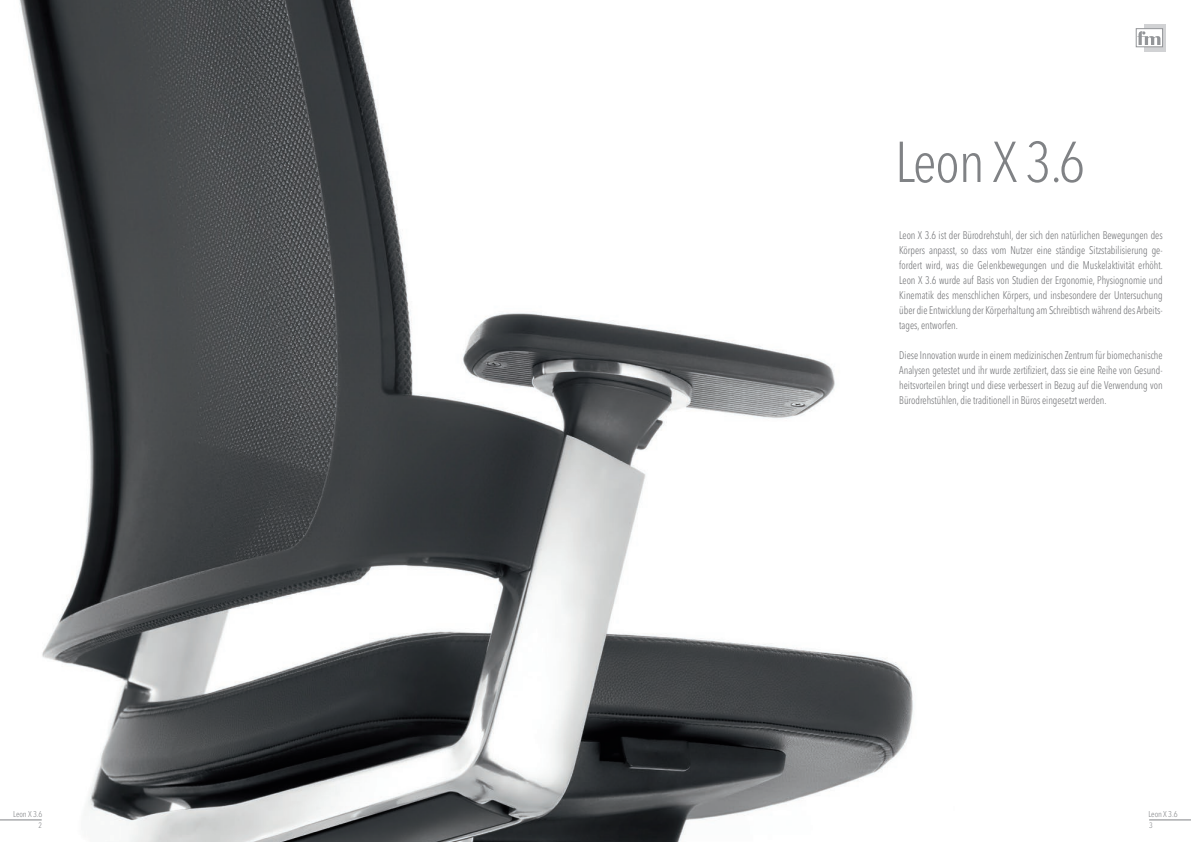
<style>
.page{position:relative;width:1191px;height:842px;background:#fff}
.page>*{position:absolute;margin:0;border:0;box-sizing:border-box;transform-origin:0 0}
.t1{font:300 condensed 57px "Avenir Next LT Pro";color:#808285}
.t2{font:300 condensed 11px/15px "Avenir Next LT Pro";color:#6c6d70;text-align:justify;scale:.91 1}
.t3{font:300 condensed 8.4px "Avenir Next LT Pro";letter-spacing:-.01em;color:#808285}
.t4{font:300 condensed 7.9px "Avenir Next LT Pro";color:#808285}
</style>
<div class="page">
<img style="left:11px;top:0;width:903px;height:842px">
<svg style="left:1144px;top:24px;width:22px;height:27px"></svg>
<div style="left:1136px;top:28px;width:26px;height:19px;background:#fff;border:1px solid #939598"></div>
<svg style="left:1137px;top:31px;width:23px;height:14px"></svg>
<hr style="left:1149px;top:820px;width:42px;height:1px;background:#808285">
<hr style="left:0;top:820px;width:42px;height:1px;background:#808285">
<h1 class="t1" style="left:895px;top:128px;width:191px">Leon X 3.6</h1>
<p class="t2" style="left:899px;top:227px;width:291px">Leon X 3.6 ist der Bürodrehstuhl, der sich den natürlichen Bewegungen des Körpers anpasst, so dass vom Nutzer eine ständige Sitzstabilisierung ge&shy;fordert wird, was die Gelenkbewegungen und die Muskelaktivität erhöht.<br>Leon X 3.6 wurde auf Basis von Studien der Ergonomie, Physiognomie und Kinematik des menschlichen Körpers, und insbesondere der Untersuchung über die Entwicklung der Körperhaltung am Schreibtisch während des Arbeits&shy;tages, entworfen.</p>
<p class="t2" style="left:899px;top:347px;width:291px">Diese Innovation wurde in einem medizinischen Zentrum für biomechanische Analysen getestet und ihr wurde zertifiziert, dass sie eine Reihe von Gesund&shy;heitsvorteilen bringt und diese verbessert in Bezug auf die Verwendung von Bürodrehstühlen, die traditionell in Büros eingesetzt werden.</p>
<p class="t3" style="left:13px;top:809px;width:30px">Leon X 3.6</p>
<p class="t3" style="left:1148px;top:809px;width:30px">Leon X 3.6</p>
<p class="t4" style="left:39px;top:820px;width:5px">2</p>
<p class="t4" style="left:1149px;top:820px;width:5px">3</p>
</div>
